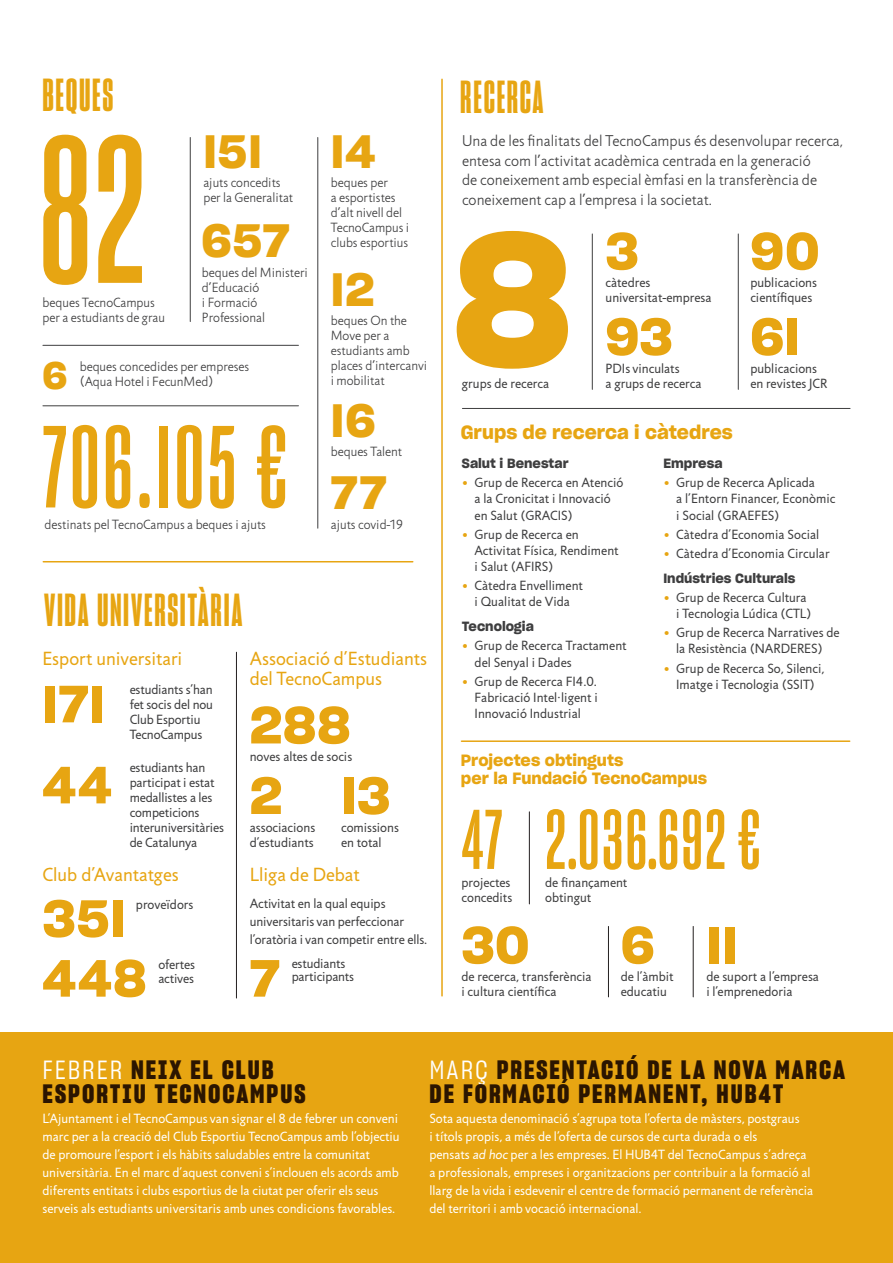
<style>
.page{position:relative;width:893px;height:1263px;background:#fff}
.page>*{position:absolute;margin:0;border:0;box-sizing:border-box;transform-origin:0 0}
.t1{font:204px "Sharp Grotesk Sm Bold 10";color:#e7a512}
.t2{font:185.1px "Sharp Grotesk Sm Bold 20";color:#e7a512}
.t3{font:113.7px "Sharp Grotesk Sm Bold 10";letter-spacing:.03em;color:#e7a512}
.t4{font:82.5px "Sharp Grotesk Sm Bold 10";letter-spacing:.025em;color:#e7a512}
.t5{font:51px/81px "Sharp Grotesk Sm Bold 20";letter-spacing:.02em;color:#e7a512}
.t6{font:45.6px "Sharp Grotesk Sm Bold 20";letter-spacing:.025em;color:#e7a512}
.t7{font:45px "Sharp Grotesk Bold 10";letter-spacing:.04em;color:#e7a512}
.t8{font:37.65px "Sharp Grotesk Sm Bold 20";color:#e7a512}
.t9{font:25.95px/24px "Sharp Grotesk Bold 15";letter-spacing:.075em;color:#2b1500}
.t10{font:19.2px/20.1px "Jigsaw";color:#e7a512}
.t11{font:18.75px "Sharp Grotesk Sm Bold 20";color:#e7a512}
.t12{font:15.9px/17.9px "Sharp Grotesk Sm Bold 20";color:#e7a512}
.t13{font:300 15.75px/19.5px "Jigsaw";letter-spacing:.005em;color:#3e3e3f}
.t14{font:13.5px/15px "Jigsaw";color:#3e3e3f}
.t15{font:13.5px/18px "Jigsaw";color:#fff}
.t16{font:300 13.5px/15px "Jigsaw";color:#3e3e3f}
.t17{font:13.05px "Sharp Grotesk Sm Bold 20";color:#3e3e3f}
.s1{color:#e7a512}
.s2{font-family:"Sharp Grotesk Book 15";color:#fff}
</style>
<div class="page">
<div style="left:0;top:1033px;width:893px;height:230px;background:#e7a512"></div>
<hr style="left:43px;top:561px;width:370px;height:1px;background:#e7a512">
<hr style="left:236px;top:652px;width:1px;height:346px;background:#231f20">
<hr style="left:529px;top:812px;width:1px;height:92px;background:#231f20">
<hr style="left:608px;top:926px;width:1px;height:71px;background:#231f20">
<hr style="left:693px;top:926px;width:1px;height:71px;background:#231f20">
<hr style="left:441px;top:79px;width:2px;height:917px;background:#e7a512">
<hr style="left:461px;top:740px;width:389px;height:2px;background:#e7a512">
<hr style="left:190px;top:137px;width:1px;height:185px;background:#3e3e3f">
<hr style="left:592px;top:234px;width:1px;height:155px;background:#3e3e3f">
<hr style="left:462px;top:408px;width:388px;height:1px;background:#3e3e3f">
<hr style="left:738px;top:234px;width:1px;height:155px;background:#3e3e3f">
<hr style="left:43px;top:405px;width:255px;height:1px;background:#3e3e3f">
<hr style="left:43px;top:345px;width:255px;height:1px;background:#3e3e3f">
<hr style="left:317px;top:137px;width:1px;height:391px;background:#3e3e3f">
<h3 class="t7" style="left:42px;top:68px;width:72px">BEQUES</h3>
<h3 class="t7" style="left:460px;top:70px;width:85px">RECERCA</h3>
<h1 class="t1" style="left:38px;top:88px;width:109px">82</h1>
<p class="t16" style="left:43px;top:295px;width:124px">beques TecnoCampus per a estudiants de grau</p>
<h3 class="t6" style="left:203px;top:115px;width:60px">I5I</h3>
<p class="t16" style="left:203px;top:175px;width:91px">ajuts concedits per la Generalitat</p>
<h3 class="t6" style="left:202px;top:204px;width:90px">657</h3>
<p class="t16" style="left:202px;top:265px;width:107px">beques del Ministeri d’Educació<br>i Formació<br>Professional</p>
<h3 class="t8" style="left:43px;top:345px;width:26px">6</h3>
<p class="t16" style="left:80px;top:360px;width:171px">beques concedides per empreses (Aqua Hotel i FecunMed)</p>
<h3 class="t3" style="left:43px;top:399px;width:247px">706.I05 €</h3>
<h3 class="t6" style="left:331px;top:115px;width:46px">I4</h3>
<p class="t16" style="left:331px;top:175px;width:80px">beques per<br>a esportistes d’alt nivell del<br>TecnoCampus i clubs esportius</p>
<h3 class="t6" style="left:331px;top:253px;width:45px">I2</h3>
<p class="t16" style="left:331px;top:313px;width:98px">beques On the<br>Move per a estudiants amb places d’intercanvi i mobilitat</p>
<h3 class="t6" style="left:331px;top:384px;width:46px">I6</h3>
<p class="t16" style="left:331px;top:444px;width:73px">beques Talent</p>
<h3 class="t6" style="left:331px;top:456px;width:57px">77</h3>
<p class="t16" style="left:45px;top:517px;width:223px">destinats pel TecnoCampus a beques i ajuts</p>
<p class="t16" style="left:331px;top:517px;width:74px">ajuts covid-19</p>
<h3 class="t7" style="left:44px;top:583px;width:200px">VIDA UNIVERSITÀRIA</h3>
<h3 class="t10" style="left:43px;top:649px;width:141px">Esport universitari</h3>
<h3 class="t10" style="left:250px;top:649px;width:179px">Associació d’Estudiants del TecnoCampus</h3>
<p class="t14" style="left:130px;top:682px;width:85px">estudiants s’han fet socis del nou<br>Club Esportiu<br>TecnoCampus</p>
<p class="t14" style="left:130px;top:761px;width:96px">estudiants han participat i estat medallistes a les competicions interuniversitàries de Catalunya</p>
<h3 class="t5" style="left:43px;top:660px;width:71px">I7I<br>44</h3>
<h3 class="t5" style="left:250px;top:681px;width:102px">288</h3>
<p class="t14" style="left:250px;top:750px;width:104px">noves altes de socis</p>
<h3 class="t5" style="left:250px;top:752px;width:34px">2</h3>
<p class="t14" style="left:250px;top:820px;width:67px">associacions d’estudiants</p>
<h3 class="t5" style="left:341px;top:752px;width:51px">I3</h3>
<p class="t14" style="left:341px;top:820px;width:59px">comissions en total</p>
<h3 class="t10" style="left:43px;top:865px;width:138px">Club d’Avantatges</h3>
<h3 class="t10" style="left:250px;top:865px;width:111px">Lliga de Debat</h3>
<h3 class="t5" style="left:43px;top:875px;width:84px">35I</h3>
<p class="t14" style="left:136px;top:897px;width:59px">proveïdors</p>
<p class="t14" style="left:250px;top:895px;width:156px;line-height:18px">Activitat en la qual equips universitaris van perfeccionar</p>
<p class="t14" style="left:250px;top:933px;width:179px">l’oratòria i van competir entre ells.</p>
<h3 class="t5" style="left:43px;top:934px;width:105px">448</h3>
<p class="t14" style="left:158px;top:958px;width:38px;line-height:13.5px">ofertes actives</p>
<h3 class="t5" style="left:250px;top:934px;width:31px">7</h3>
<p class="t14" style="left:292px;top:957px;width:64px;line-height:13.5px">estudiants participants</p>
<p class="t13" style="left:462px;top:132px;width:383px">Una de les finalitats del TecnoCampus és desenvolupar recerca, entesa com l’activitat acadèmica centrada en la generació<br>de coneixement amb especial èmfasi en la transferència de coneixement cap a l’empresa i la societat.</p>
<h2 class="t2" style="left:453px;top:150px;width:121px">8</h2>
<p class="t14" style="left:462px;top:376px;width:89px">grups de recerca</p>
<h3 class="t5" style="left:605px;top:207px;width:35px">3</h3>
<p class="t14" style="left:605px;top:276px;width:107px">càtedres universitat-empresa</p>
<h3 class="t5" style="left:605px;top:293px;width:69px">93</h3>
<p class="t14" style="left:605px;top:361px;width:98px">PDIs vinculats<br>a grups de recerca</p>
<h3 class="t11" style="left:461px;top:417px;width:273px">Grups de recerca i càtedres</h3>
<h3 class="t5" style="left:750px;top:207px;width:71px">90</h3>
<p class="t14" style="left:750px;top:276px;width:68px">publicacions científiques</p>
<h3 class="t5" style="left:750px;top:293px;width:51px">6I</h3>
<p class="t14" style="left:750px;top:361px;width:79px">publicacions en revistes JCR</p>
<p class="t17" style="left:462px;top:453px;width:108px">Salut i Benestar</p>
<p class="t14" style="left:475px;top:475px;width:150px;line-height:16.2px;text-indent:-13px"><span class="s1">•</span> Grup de Recerca en Atenció a la Cronicitat i Innovació en Salut (GRACIS)</p>
<p class="t14" style="left:475px;top:526px;width:146px;line-height:16.2px;text-indent:-13px"><span class="s1">•</span> Grup de Recerca en<br>Activitat Física, Rendiment i Salut (AFIRS)</p>
<p class="t14" style="left:462px;top:578px;width:123px;line-height:16.2px;text-align:center"><span class="s1">•</span> Càtedra Envelliment i Qualitat de Vida</p>
<p class="t17" style="left:462px;top:616px;width:74px">Tecnologia</p>
<p class="t14" style="left:475px;top:638px;width:154px;line-height:16.2px;text-indent:-13px"><span class="s1">•</span> Grup de Recerca Tractament del Senyal i Dades</p>
<p class="t14" style="left:475px;top:673px;width:125px;line-height:16.2px;text-align:justify;text-indent:-13px"><span class="s1">•</span> Grup de Recerca FI4.0.<br>Fabricació Intel·ligent i Innovació Industrial</p>
<p class="t17" style="left:663px;top:453px;width:61px">Empresa</p>
<p class="t14" style="left:676px;top:475px;width:161px;line-height:16.2px;text-indent:-13px"><span class="s1">•</span> Grup de Recerca Aplicada<br>a l’Entorn Financer, Econòmic i Social (GRAEFES)</p>
<p class="t14" style="left:663px;top:527px;width:157px"><span class="s1">•</span> Càtedra d’Economia Social</p>
<p class="t14" style="left:663px;top:546px;width:168px"><span class="s1">•</span> Càtedra d’Economia Circular</p>
<p class="t17" style="left:663px;top:567px;width:133px">Indústries Culturals</p>
<p class="t14" style="left:676px;top:589px;width:137px;line-height:16.2px;text-indent:-13px"><span class="s1">•</span> Grup de Recerca Cultura i Tecnologia Lúdica (CTL)</p>
<p class="t14" style="left:663px;top:625px;width:178px;line-height:16.2px;text-align:center"><span class="s1">•</span> Grup de Recerca Narratives de la Resistència (NARDERES)</p>
<p class="t14" style="left:663px;top:660px;width:163px;line-height:16.2px;text-align:center"><span class="s1">•</span> Grup de Recerca So, Silenci,<br>Imatge i Tecnologia (SSIT)</p>
<p class="t12" style="left:461px;top:750px;width:248px">Projectes obtinguts<br>per la Fundació TecnoCampus</p>
<h3 class="t4" style="left:461px;top:790px;width:43px">47</h3>
<p class="t14" style="left:461px;top:875px;width:52px">projectes concedits</p>
<h3 class="t4" style="left:545px;top:790px;width:217px">2.036.692 €</h3>
<p class="t14" style="left:545px;top:875px;width:84px">de finançament obtingut</p>
<h3 class="t5" style="left:461px;top:901px;width:69px">30</h3>
<p class="t14" style="left:461px;top:970px;width:132px">de recerca, transferència i cultura científica</p>
<h3 class="t5" style="left:621px;top:901px;width:35px">6</h3>
<p class="t14" style="left:621px;top:970px;width:54px">de l’àmbit educatiu</p>
<h3 class="t5" style="left:706px;top:901px;width:32px">II</h3>
<p class="t14" style="left:706px;top:970px;width:114px">de suport a l’empresa i l’emprenedoria</p>
<h3 class="t9" style="left:43px;top:1057px;width:265px"><span class="s2">FEBRER</span> NEIX EL CLUB<br>ESPORTIU TECNOCAMPUS</h3>
<p class="t15" style="left:43px;top:1109px;width:359px">L’Ajuntament i el TecnoCampus van signar el 8 de febrer un conveni marc per a la creació del Club Esportiu TecnoCampus amb l’objectiu de promoure l’esport i els hàbits saludables entre la comunitat universitària. En el marc d’aquest conveni s’inclouen els acords amb diferents entitats i clubs esportius de la ciutat per oferir els seus serveis als estudiants universitaris amb unes condicions favorables.</p>
<h3 class="t9" style="left:429px;top:1057px;width:417px"><span class="s2">MA RÇ</span> PRESENTACIÓ DE LA NOVA MARCA<br>DE FORMACIÓ PERMANENT, HUB4T</h3>
<p class="t15" style="left:429px;top:1109px;width:385px">Sota aquesta denominació s’agrupa tota l’oferta de màsters, postgraus<br>i títols propis, a més de l’oferta de cursos de curta durada o els<br>pensats ad hoc per a les empreses. El HUB4T del TecnoCampus s’adreça a professionals, empreses i organitzacions per contribuir a la formació al llarg de la vida i esdevenir el centre de formació permanent de referència del territori i amb vocació internacional.</p>
</div>
